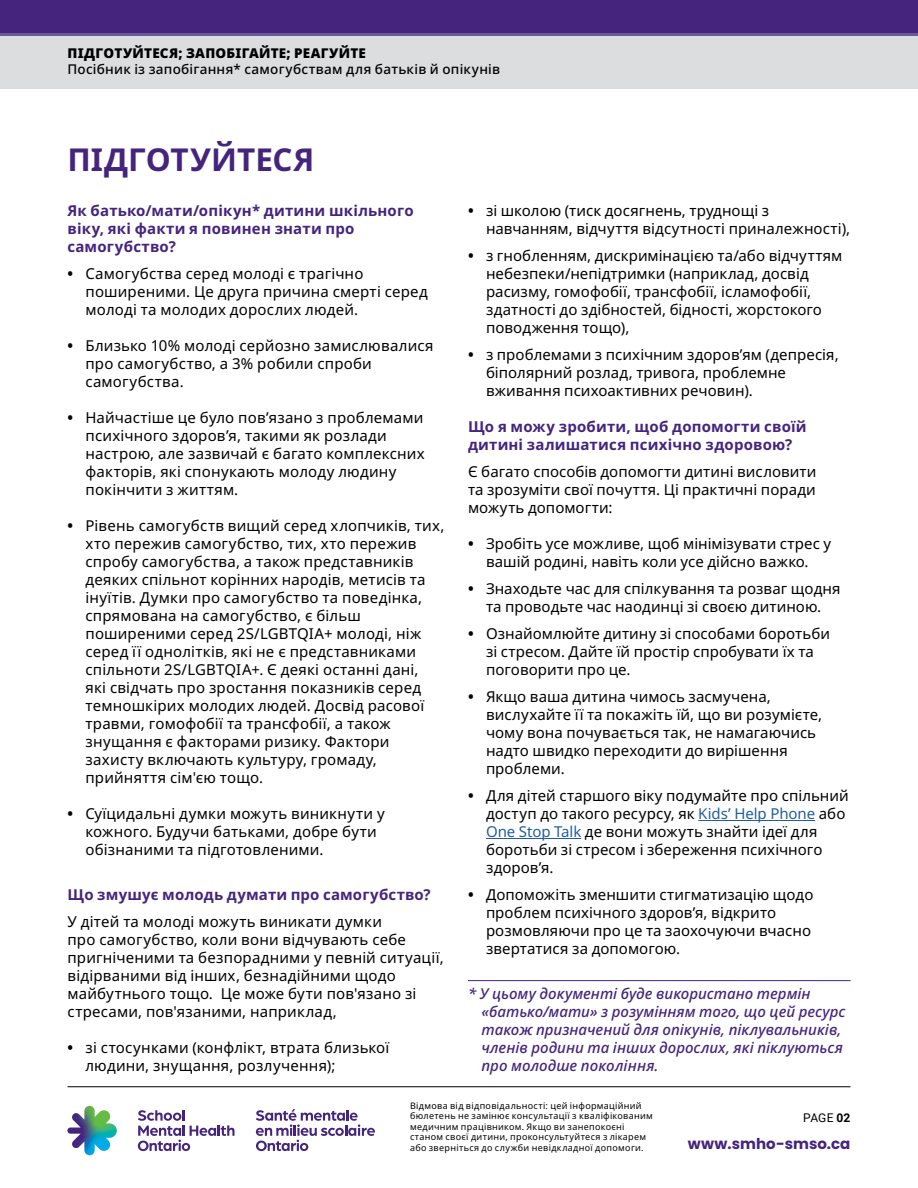
<style>
.page{position:relative;width:918px;height:1188px;background:#fff}
.page>*{position:absolute;margin:0;border:0;box-sizing:border-box;transform-origin:0 0}
.H1_-_Span_2_Columns{font:700 31.5px "Noto Sans";color:#45247e}
.Bullets_-_Start{font:15px/18px "Noto Sans";color:#000}
.Bullets_-_End{font:15px/18px "Noto Sans";letter-spacing:.01em;color:#000}
.Body_Copy{font:15px/18px "Noto Sans";letter-spacing:.01em;color:#000}
.CallOut_-_No_Stroke_No_Fill_Rule_on_top{font:italic 500 15px/18px "Noto Sans";color:#45247e}
.H2_-_S{font:700 15px/18px "Noto Sans";letter-spacing:.01em;color:#45247e}
.t1{font:700 15px "Poppins";letter-spacing:.005em;color:#45247e}
.t2{font:500 13.5px "Noto Sans";letter-spacing:.02em;color:#000}
.t3{font:900 13.5px "Noto Sans";letter-spacing:.015em;color:#000}
.t4{font:12px "Roboto";color:#000}
.t5{font:9px/10.5px "Noto Sans";letter-spacing:.035em;color:#000}
.s1{font-weight:700}
.s2{color:#215e9e}
</style>
<div class="page">
<hr style="left:698px;top:820px;width:117px;height:1px;background:#215e9e">
<hr style="left:486px;top:838px;width:95px;height:1px;background:#215e9e">
<hr style="left:468px;top:980px;width:382px;height:1px;background:#45247e">
<div style="left:0;top:0;width:918px;height:34px;background:#45247e"></div>
<hr style="left:0;top:34px;width:918px;height:2px;background:#6d579a">
<div style="left:0;top:36px;width:918px;height:53px;background:#dcddde"></div>
<hr style="left:68px;top:1086px;width:782px;height:1px;background:#000">
<svg style="left:67px;top:1106px;width:50px;height:49px"></svg>
<svg style="left:256px;top:1109px;width:119px;height:42px"></svg>
<svg style="left:138px;top:1110px;width:97px;height:41px"></svg>
<p class="t3" style="left:68px;top:43px;width:300px">ПІДГОТУЙТЕСЯ; ЗАПОБІГАЙТЕ; РЕАГУЙТЕ</p>
<p class="t2" style="left:68px;top:60px;width:434px">Посібник із запобігання* самогубствам для батьків й опікунів</p>
<h1 class="H1_-_Span_2_Columns" style="left:68px;top:137px;width:248px">ПІДГОТУЙТЕСЯ</h1>
<h2 class="H2_-_S" style="left:68px;top:202px;width:348px">Як батько/мати/опікун* дитини шкільного віку, які факти я повинен знати про самогубство?</h2>
<p class="Bullets_-_End" style="left:86px;top:265px;width:344px;text-indent:-18px"><span class="s1">•</span> Самогубства серед молоді є трагічно поширеними. Це друга причина смерті серед молоді та молодих дорослих людей.</p>
<p class="Bullets_-_End" style="left:86px;top:337px;width:350px;text-indent:-18px"><span class="s1">•</span> Близько 10% молоді серйозно замислювалися про самогубство, а 3% робили спроби самогубства.</p>
<p class="Bullets_-_End" style="left:86px;top:409px;width:341px;text-indent:-18px"><span class="s1">•</span> Найчастіше це було пов’язано з проблемами психічного здоров’я, такими як розлади настрою, але зазвичай є багато комплексних факторів, які спонукають молоду людину покінчити з життям.</p>
<p class="Bullets_-_End" style="left:86px;top:517px;width:361px;text-indent:-18px"><span class="s1">•</span> Рівень самогубств вищий серед хлопчиків, тих, хто пережив самогубство, тих, хто пережив спробу самогубства, а також представників деяких спільнот корінних народів, метисів та інуїтів. Думки про самогубство та поведінка, спрямована на самогубство, є більш поширеними серед 2S/LGBTQIA+ молоді, ніж серед її однолітків, які не є представниками спільноти 2S/LGBTQIA+. Є деякі останні дані,<br>які свідчать про зростання показників серед темношкірих молодих людей. Досвід расової травми, гомофобії та трансфобії, а також знущання є факторами ризику. Фактори захисту включають культуру, громаду, прийняття сім'єю тощо.</p>
<p class="Bullets_-_End" style="left:86px;top:805px;width:301px;text-indent:-18px"><span class="s1">•</span> Суїцидальні думки можуть виникнути у кожного. Будучи батьками, добре бути обізнаними та підготовленими.</p>
<h2 class="H2_-_S" style="left:68px;top:886px;width:365px">Що змушує молодь думати про самогубство?</h2>
<p class="Body_Copy" style="left:68px;top:913px;width:378px">У дітей та молоді можуть виникати думки<br>про самогубство, коли вони відчувають себе пригніченими та безпорадними у певній ситуації, відірваними від інших, безнадійними щодо майбутнього тощо. Це може бути пов'язано зі стресами, пов'язаними, наприклад,</p>
<p class="Bullets_-_Start" style="left:86px;top:1039px;width:305px;text-indent:-18px"><span class="s1">•</span> зі стосунками (конфлікт, втрата близької людини, знущання, розлучення);</p>
<p class="Bullets_-_Start" style="left:486px;top:202px;width:366px;text-indent:-18px"><span class="s1">•</span> зі школою (тиск досягнень, труднощі з навчанням, відчуття відсутності приналежності),</p>
<p class="Bullets_-_Start" style="left:486px;top:247px;width:358px;text-indent:-18px"><span class="s1">•</span> з гнобленням, дискримінацією та/або відчуттям небезпеки/непідтримки (наприклад, досвід расизму, гомофобії, трансфобії, ісламофобії, здатності до здібностей, бідності, жорстокого поводження тощо),</p>
<p class="Bullets_-_Start" style="left:486px;top:346px;width:354px;text-indent:-18px"><span class="s1">•</span> з проблемами з психічним здоров’ям (депресія, біполярний розлад, тривога, проблемне вживання психоактивних речовин).</p>
<h2 class="H2_-_S" style="left:468px;top:418px;width:340px">Що я можу зробити, щоб допомогти своїй дитині залишатися психічно здоровою?</h2>
<p class="Body_Copy" style="left:468px;top:463px;width:350px;text-align:justify">Є багато способів допомогти дитині висловити та зрозуміти свої почуття. Ці практичні поради можуть допомогти:</p>
<p class="Bullets_-_Start" style="left:468px;top:535px;width:365px;text-align:center"><span class="s1">•</span> Зробіть усе можливе, щоб мінімізувати стрес у вашій родині, навіть коли усе дійсно важко.</p>
<p class="Bullets_-_Start" style="left:468px;top:580px;width:374px;text-align:center"><span class="s1">•</span> Знаходьте час для спілкування та розваг щодня та проводьте час наодинці зі своєю дитиною.</p>
<p class="Bullets_-_Start" style="left:486px;top:625px;width:346px;text-indent:-18px"><span class="s1">•</span> Ознайомлюйте дитину зі способами боротьби зі стресом. Дайте їй простір спробувати їх та поговорити про це.</p>
<p class="Bullets_-_Start" style="left:486px;top:688px;width:338px;text-indent:-18px"><span class="s1">•</span> Якщо ваша дитина чимось засмучена, вислухайте її та покажіть їй, що ви розумієте, чому вона почувається так, не намагаючись надто швидко переходити до вирішення проблеми.</p>
<p class="Bullets_-_Start" style="left:486px;top:787px;width:364px;text-indent:-18px"><span class="s1">•</span> Для дітей старшого віку подумайте про спільний доступ до такого ресурсу, як <span class="s2">Kids’ Help Phone</span> або <span class="s2">One Stop Talk</span> де вони можуть знайти ідеї для боротьби зі стресом і збереження психічного здоров’я.</p>
<p class="Bullets_-_Start" style="left:486px;top:886px;width:329px;text-indent:-18px"><span class="s1">•</span> Допоможіть зменшити стигматизацію щодо проблем психічного здоров’я, відкрито розмовляючи про це та заохочуючи вчасно звертатися за допомогою.</p>
<p class="CallOut_-_No_Stroke_No_Fill_Rule_on_top" style="left:482px;top:985px;width:366px;text-indent:-14px">* У цьому документі буде використано термін «батько/мати» з розумінням того, що цей ресурс також призначений для опікунів, піклувальників, членів родини та інших дорослих, які піклуються про молодше покоління.</p>
<p class="t5" style="left:410px;top:1100px;width:244px">Відмова від відповідальності: цей інформаційний бюлетень не замінює консультації з кваліфікованим медичним працівником. Якщо ви занепокоєні станом своєї дитини, проконсультуйтеся з лікарем або зверніться до служби невідкладної допомоги.</p>
<p class="t4" style="left:803px;top:1109px;width:49px">PAGE <span class="s1">02</span></p>
<p class="t1" style="left:688px;top:1135px;width:164px">www.smho-smso.ca</p>
</div>
